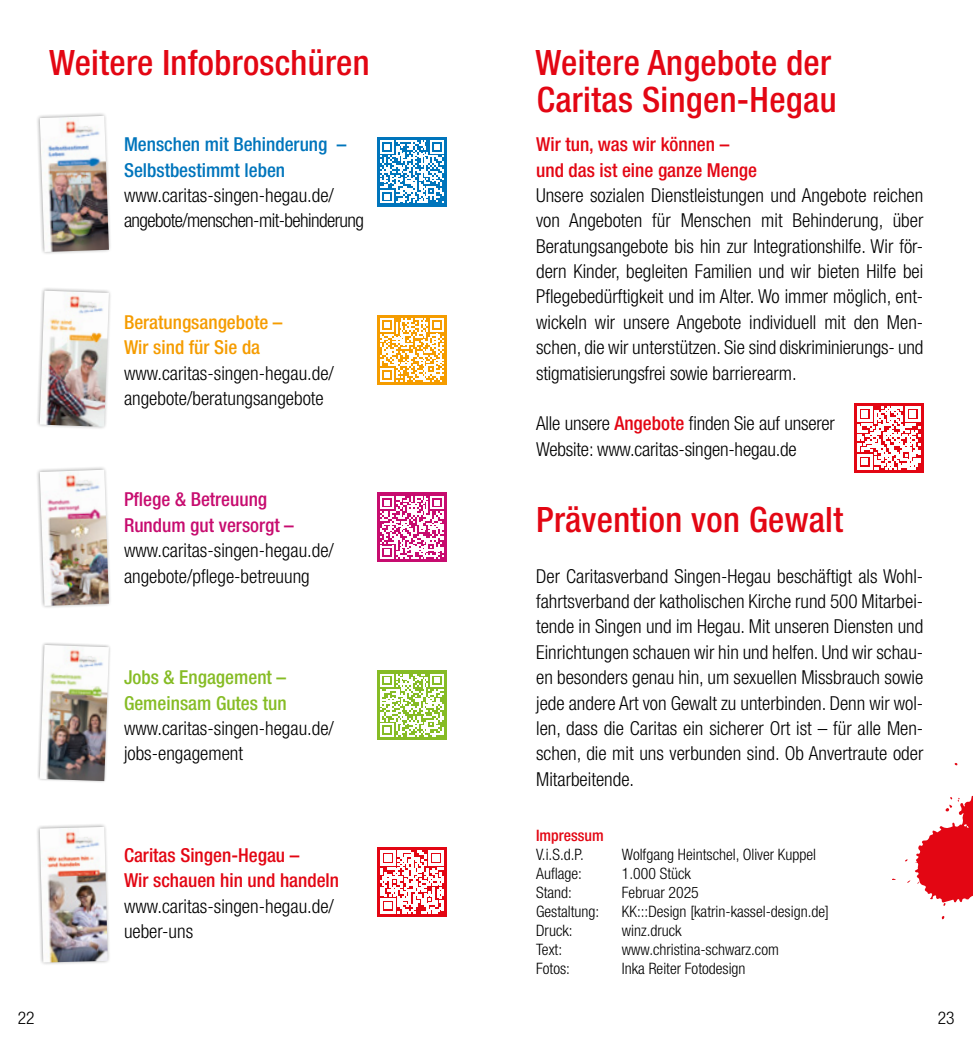
<style>
.page{position:relative;width:973px;height:1042px;background:#fff}
.page>*{position:absolute;margin:0;border:0;box-sizing:border-box;transform-origin:0 0}
.t1{font:500 condensed 35px/36.8px "Helvetica Neue LT Std";letter-spacing:.01em;color:#e30613}
.t2{font:300 condensed 19.25px/25.4px "Helvetica Neue LT Std";color:#000}
.t3{font:500 condensed 19.25px/25.4px "Helvetica Neue LT Std";color:#e30613}
.t4{font:300 condensed 19.25px/25.4px "Helvetica Neue LT Std";letter-spacing:-.03em;color:#000}
.t5{font:500 condensed 19.25px/25.4px "Helvetica Neue LT Std";color:#0075bc}
.t6{font:500 condensed 19.25px/25.4px "Helvetica Neue LT Std";color:#c70c6f}
.t7{font:500 condensed 19.25px/25.4px "Helvetica Neue LT Std";color:#f59c00}
.t8{font:500 condensed 19.25px/25.4px "Helvetica Neue LT Std";color:#86bc25}
.t9{font:300 condensed 17.5px "Helvetica Neue LT Std";color:#000}
.t10{font:300 condensed 15.75px "Helvetica Neue LT Std";color:#000}
.t11{font:500 condensed 15.75px "Helvetica Neue LT Std";color:#e30613}
.s1{font-weight:500;color:#e30613}
</style>
<div class="page">
<svg style="left:892px;top:763px;width:80px;height:156px"></svg>
<svg style="left:37px;top:824px;width:73px;height:141px"></svg>
<img style="left:40px;top:827px;width:68px;height:135px">
<svg style="left:37px;top:113px;width:74px;height:141px"></svg>
<img style="left:40px;top:116px;width:69px;height:136px">
<svg style="left:37px;top:288px;width:74px;height:141px"></svg>
<img style="left:40px;top:291px;width:69px;height:136px">
<svg style="left:38px;top:643px;width:72px;height:139px"></svg>
<img style="left:40px;top:645px;width:69px;height:136px">
<div style="left:377px;top:137px;width:69px;height:69px;background:#0075bc"></div>
<svg style="left:380px;top:140px;width:63px;height:63px"></svg>
<div style="left:377px;top:315px;width:69px;height:70px;background:#f59c00"></div>
<svg style="left:380px;top:318px;width:63px;height:64px"></svg>
<div style="left:377px;top:670px;width:69px;height:70px;background:#86bc25"></div>
<svg style="left:380px;top:674px;width:63px;height:63px"></svg>
<svg style="left:377px;top:847px;width:69px;height:69px"></svg>
<svg style="left:380px;top:850px;width:63px;height:63px"></svg>
<svg style="left:37px;top:467px;width:73px;height:141px"></svg>
<img style="left:40px;top:470px;width:69px;height:136px">
<div style="left:377px;top:493px;width:69px;height:69px;background:#c70c6f"></div>
<svg style="left:380px;top:496px;width:63px;height:63px"></svg>
<div style="left:853px;top:403px;width:70px;height:69px;background:#e30613"></div>
<svg style="left:857px;top:406px;width:63px;height:63px"></svg>
<h1 class="t1" style="left:49px;top:43px;width:322px">Weitere Infobroschüren</h1>
<p class="t5" style="left:124px;top:131px;width:224px">Menschen mit Behinderung –<br>Selbstbestimmt leben</p>
<p class="t4" style="left:124px;top:182px;width:241px">www.caritas-singen-hegau.de/ angebote/menschen-mit-behinderung</p>
<p class="t7" style="left:124px;top:309px;width:160px">Beratungsangebote –<br>Wir sind für Sie da</p>
<p class="t2" style="left:124px;top:360px;width:211px">www.caritas-singen-hegau.de/ angebote/beratungsangebote</p>
<p class="t6" style="left:124px;top:487px;width:171px">Pflege &amp; Betreuung<br>Rundum gut versorgt –</p>
<p class="t2" style="left:124px;top:537px;width:211px">www.caritas-singen-hegau.de/ angebote/pflege-betreuung</p>
<p class="t8" style="left:124px;top:664px;width:164px">Jobs &amp; Engagement –<br>Gemeinsam Gutes tun</p>
<p class="t2" style="left:124px;top:715px;width:211px">www.caritas-singen-hegau.de/ jobs-engagement</p>
<p class="t3" style="left:124px;top:842px;width:217px">Caritas Singen-Hegau –<br>Wir schauen hin und handeln</p>
<p class="t2" style="left:124px;top:893px;width:211px">www.caritas-singen-hegau.de/ ueber-uns</p>
<h1 class="t1" style="left:535px;top:44px;width:302px">Weitere Angebote der<br>Caritas Singen-Hegau</h1>
<p class="t3" style="left:536px;top:131px;width:222px">Wir tun, was wir können – und das ist eine ganze Menge</p>
<p class="t2" style="left:536px;top:182px;width:388px;text-align:justify">Unsere sozialen Dienstleistungen und Angebote reichen von Angeboten für Menschen mit Behinderung, über Beratungsangebote bis hin zur Integrationshilfe. Wir för&shy;dern Kinder, begleiten Familien und wir bieten Hilfe bei Pflegebedürftigkeit und im Alter. Wo immer möglich, ent&shy;wickeln wir unsere Angebote individuell mit den Men&shy;schen, die wir unterstützen. Sie sind diskriminierungs- und stigmatisierungsfrei sowie barrierearm.</p>
<p class="t2" style="left:536px;top:411px;width:300px">Alle unsere <span class="s1">Angebote</span> finden Sie auf unserer<br>Website: www.caritas-singen-hegau.de</p>
<h1 class="t1" style="left:536px;top:500px;width:308px">Prävention von Gewalt</h1>
<p class="t2" style="left:536px;top:563px;width:388px;text-align:justify">Der Caritasverband Singen-Hegau beschäftigt als Wohl&shy;fahrtsverband der katholischen Kirche rund 500 Mitarbei&shy;tende in Singen und im Hegau. Mit unseren Diensten und Einrichtungen schauen wir hin und helfen. Und wir schau&shy;en besonders genau hin, um sexuellen Missbrauch sowie jede andere Art von Gewalt zu unterbinden. Denn wir wol&shy;len, dass die Caritas ein sicherer Ort ist – für alle Men&shy;schen, die mit uns verbunden sind. Ob Anvertraute oder Mitarbeitende.</p>
<p class="t11" style="left:536px;top:826px;width:69px">Impressum</p>
<p class="t10" style="left:536px;top:845px;width:49px">V.i.S.d.P.</p>
<p class="t10" style="left:621px;top:845px;width:196px">Wolfgang Heintschel, Oliver Kuppel</p>
<p class="t10" style="left:536px;top:864px;width:47px">Auflage:</p>
<p class="t10" style="left:621px;top:864px;width:70px">1.000 Stück</p>
<p class="t10" style="left:536px;top:883px;width:37px">Stand:</p>
<p class="t10" style="left:621px;top:883px;width:78px">Februar 2025</p>
<p class="t10" style="left:536px;top:902px;width:65px">Gestaltung:</p>
<p class="t10" style="left:622px;top:902px;width:208px">KK:::Design [katrin-kassel-design.de]</p>
<p class="t10" style="left:536px;top:921px;width:38px">Druck:</p>
<p class="t10" style="left:622px;top:921px;width:61px">winz.druck</p>
<p class="t10" style="left:536px;top:940px;width:27px">Text:</p>
<p class="t10" style="left:622px;top:940px;width:158px">www.christina-schwarz.com</p>
<p class="t10" style="left:536px;top:959px;width:35px">Fotos:</p>
<p class="t10" style="left:622px;top:959px;width:125px">Inka Reiter Fotodesign</p>
<p class="t9" style="left:18px;top:1008px;width:18px">22</p>
<p class="t9" style="left:937px;top:1008px;width:18px">23</p>
</div>
